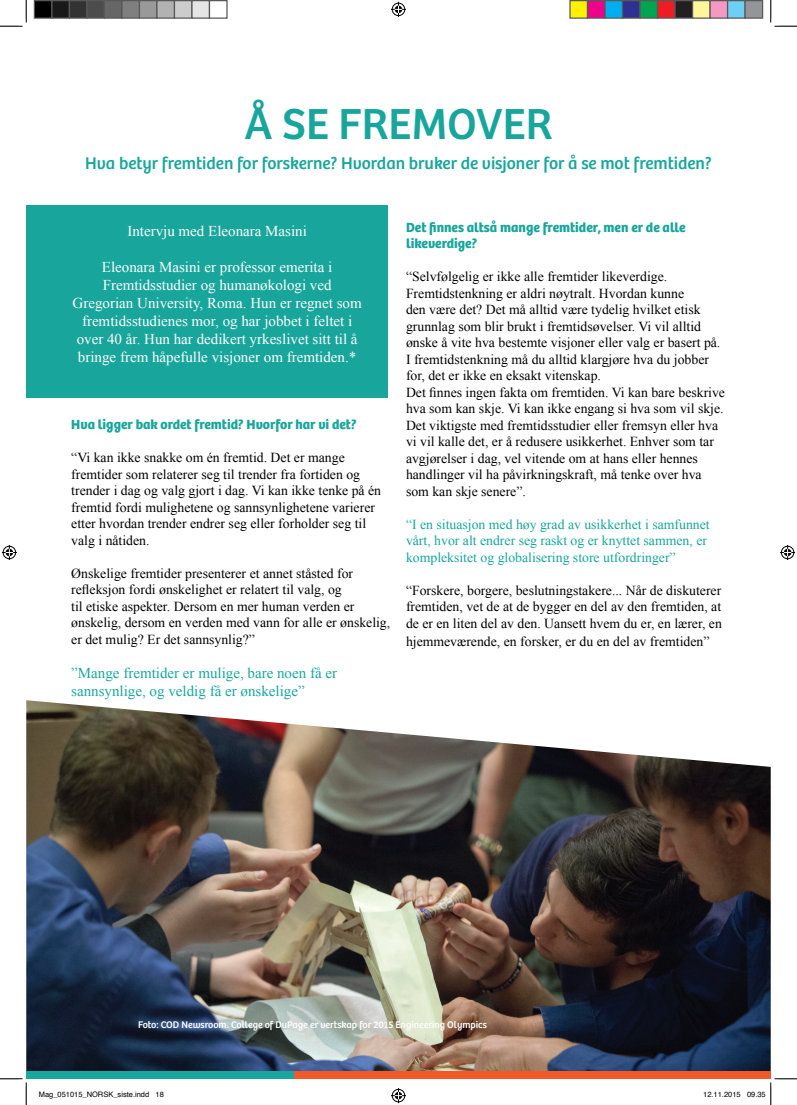
<style>
.page{position:relative;width:797px;height:1105px;background:#fff}
.page>*{position:absolute;margin:0;border:0;box-sizing:border-box;transform-origin:0 0}
.t1{font:45px "Bree";color:#18a69c}
.t2{font:17.5px "Bree";color:#18a69c}
.t3{font:15px/18px "Times New Roman";color:#fff;text-align:center}
.t4{font:15px/18px "Times New Roman";color:#18a79d}
.t5{font:13.75px/16.5px "Times New Roman";color:#000}
.t6{font:13.75px/16.5px "Times New Roman";color:#18a69b}
.t7{font:700 13.75px/16.5px "Bree";color:#18a69c}
.t8{font:10px "Bree";color:#fff}
.t9{font:7.5px "Helvetica";color:#000}
</style>
<div class="page">
<img style="left:26px;top:700px;width:744px;height:371px">
<div style="left:26px;top:205px;width:362px;height:192px;background:#18a69c"></div>
<div style="left:26px;top:1071px;width:304px;height:8px;background:#19a79d"></div>
<div style="left:294px;top:1071px;width:476px;height:8px;background:#f15929"></div>
<svg style="left:0;top:0;width:27px;height:27px"></svg>
<svg style="left:0;top:1078px;width:27px;height:27px"></svg>
<svg style="left:770px;top:0;width:27px;height:27px"></svg>
<svg style="left:391px;top:2px;width:15px;height:15px"></svg>
<svg style="left:391px;top:1088px;width:15px;height:15px"></svg>
<svg style="left:2px;top:545px;width:15px;height:15px"></svg>
<svg style="left:780px;top:545px;width:15px;height:15px"></svg>
<div style="left:34px;top:1px;width:18px;height:17px;background:#000"></div>
<div style="left:34px;top:0;width:18px;height:19px;border:1px solid #595959"></div>
<div style="left:52px;top:1px;width:17px;height:17px;background:#191919"></div>
<div style="left:51px;top:0;width:19px;height:19px;border:1px solid #595959"></div>
<div style="left:69px;top:1px;width:18px;height:17px;background:#333"></div>
<div style="left:69px;top:0;width:19px;height:19px;border:1px solid #595959"></div>
<div style="left:87px;top:1px;width:17px;height:17px;background:#4c4c4c"></div>
<div style="left:86px;top:0;width:19px;height:19px;border:1px solid #595959"></div>
<div style="left:104px;top:1px;width:18px;height:17px;background:#666"></div>
<div style="left:104px;top:0;width:18px;height:19px;border:1px solid #595959"></div>
<div style="left:122px;top:1px;width:17px;height:17px;background:#7f7f7f"></div>
<div style="left:121px;top:0;width:19px;height:19px;border:1px solid #595959"></div>
<div style="left:139px;top:1px;width:18px;height:17px;background:#999"></div>
<div style="left:139px;top:0;width:19px;height:19px;border:1px solid #595959"></div>
<div style="left:157px;top:1px;width:17px;height:17px;background:#b2b2b2"></div>
<div style="left:156px;top:0;width:19px;height:19px;border:1px solid #595959"></div>
<div style="left:174px;top:1px;width:18px;height:17px;background:#ccc"></div>
<div style="left:174px;top:0;width:18px;height:19px;border:1px solid #595959"></div>
<div style="left:192px;top:1px;width:17px;height:17px;background:#e5e5e5"></div>
<div style="left:191px;top:0;width:19px;height:19px;border:1px solid #595959"></div>
<div style="left:209px;top:0;width:19px;height:19px;border:1px solid #595959"></div>
<div style="left:570px;top:1px;width:17px;height:17px;background:#fff101"></div>
<div style="left:569px;top:0;width:19px;height:19px;border:1px solid #595959"></div>
<div style="left:587px;top:1px;width:18px;height:17px;background:#ed028c"></div>
<div style="left:587px;top:0;width:18px;height:19px;border:1px solid #595959"></div>
<div style="left:605px;top:1px;width:17px;height:17px;background:#00aeef"></div>
<div style="left:604px;top:0;width:19px;height:19px;border:1px solid #595959"></div>
<div style="left:622px;top:1px;width:18px;height:17px;background:#2e3092"></div>
<div style="left:622px;top:0;width:18px;height:19px;border:1px solid #595959"></div>
<div style="left:640px;top:1px;width:17px;height:17px;background:#00a54f"></div>
<div style="left:639px;top:0;width:19px;height:19px;border:1px solid #595959"></div>
<div style="left:657px;top:1px;width:18px;height:17px;background:#ee1d23"></div>
<div style="left:657px;top:0;width:18px;height:19px;border:1px solid #595959"></div>
<div style="left:675px;top:1px;width:17px;height:17px;background:#231f20"></div>
<div style="left:674px;top:0;width:19px;height:19px;border:1px solid #595959"></div>
<div style="left:692px;top:1px;width:18px;height:17px;background:#fff79a"></div>
<div style="left:692px;top:0;width:18px;height:19px;border:1px solid #595959"></div>
<div style="left:710px;top:1px;width:17px;height:17px;background:#f499c2"></div>
<div style="left:709px;top:0;width:19px;height:19px;border:1px solid #595959"></div>
<div style="left:727px;top:1px;width:18px;height:17px;background:#6bcff6"></div>
<div style="left:727px;top:0;width:18px;height:19px;border:1px solid #595959"></div>
<div style="left:745px;top:1px;width:17px;height:17px;background:#939598"></div>
<div style="left:744px;top:0;width:19px;height:19px;border:1px solid #595959"></div>
<svg style="left:770px;top:1078px;width:27px;height:27px"></svg>
<h1 class="t1" style="left:244px;top:97px;width:309px">Å SE FREMOVER</h1>
<p class="t2" style="left:85px;top:153px;width:628px">Hva betyr fremtiden for forskerne? Hvordan bruker de visjoner for å se mot fremtiden?</p>
<p class="t3" style="left:127px;top:222px;width:181px">Intervju med Eleonara Masini</p>
<p class="t3" style="left:73px;top:258px;width:290px">Eleonara Masini er professor emerita i Fremtidsstudier og humanøkologi ved Gregorian University, Roma. Hun er regnet som fremtidsstudienes mor, og har jobbet i feltet i over 40 år. Hun har dedikert yrkeslivet sitt til å bringe frem håpefulle visjoner om fremtiden.*</p>
<p class="t7" style="left:71px;top:416px;width:287px">Hva ligger bak ordet fremtid? Hvorfor har vi det?</p>
<p class="t5" style="left:71px;top:449px;width:311px">“Vi kan ikke snakke om én fremtid. Det er mange fremtider som relaterer seg til trender fra fortiden og trender i dag og valg gjort i dag. Vi kan ikke tenke på én fremtid fordi mulighetene og sannsynlighetene varierer etter hvordan trender endrer seg eller forholder seg til valg i nåtiden.</p>
<p class="t5" style="left:71px;top:565px;width:320px">Ønskelige fremtider presenterer et annet ståsted for refleksjon fordi ønskelighet er relatert til valg, og<br>til etiske aspekter. Dersom en mer human verden er ønskelig, dersom en verden med vann for alle er ønskelig, er det mulig? Er det sannsynlig?”</p>
<p class="t4" style="left:71px;top:664px;width:267px">”Mange fremtider er mulige, bare noen få er sannsynlige, og veldig få er ønskelige”</p>
<p class="t7" style="left:406px;top:219px;width:281px">Det finnes altså mange fremtider, men er de alle likeverdige?</p>
<p class="t5" style="left:406px;top:268px;width:320px">“Selvfølgelig er ikke alle fremtider likeverdige.<br>Fremtidstenkning er aldri nøytralt. Hvordan kunne<br>den være det? Det må alltid være tydelig hvilket etisk grunnlag som blir brukt i fremtidsøvelser. Vi vil alltid ønske å vite hva bestemte visjoner eller valg er basert på.<br>I fremtidstenkning må du alltid klargjøre hva du jobber for, det er ikke en eksakt vitenskap.<br>Det finnes ingen fakta om fremtiden. Vi kan bare beskrive hva som kan skje. Vi kan ikke engang si hva som vil skje.<br>Det viktigste med fremtidsstudier eller fremsyn eller hva vi vil kalle det, er å redusere usikkerhet. Enhver som tar avgjørelser i dag, vel vitende om at hans eller hennes handlinger vil ha påvirkningskraft, må tenke over hva som kan skje senere”.</p>
<p class="t6" style="left:406px;top:516px;width:305px">“I en situasjon med høy grad av usikkerhet i samfunnet vårt, hvor alt endrer seg raskt og er knyttet sammen, er kompleksitet og globalisering store utfordringer”</p>
<p class="t5" style="left:406px;top:582px;width:317px;text-align:justify">“Forskere, borgere, beslutningstakere... Når de diskuterer fremtiden, vet de at de bygger en del av den fremtiden, at de er en liten del av den. Uansett hvem du er, en lærer, en</p>
<p class="t5" style="left:406px;top:633px;width:305px">hjemmeværende, en forsker, er du en del av fremtiden”</p>
<p class="t8" style="left:138px;top:1018px;width:350px">Foto: COD Newsroom. College of DuPage er vertskap for 2015 Engineering Olympics</p>
<p class="t9" style="left:39px;top:1092px;width:127px">Mag_051015_NORSK_siste.indd 18</p>
<p class="t9" style="left:703px;top:1092px;width:64px">12.11.2015 09.35</p>
</div>
